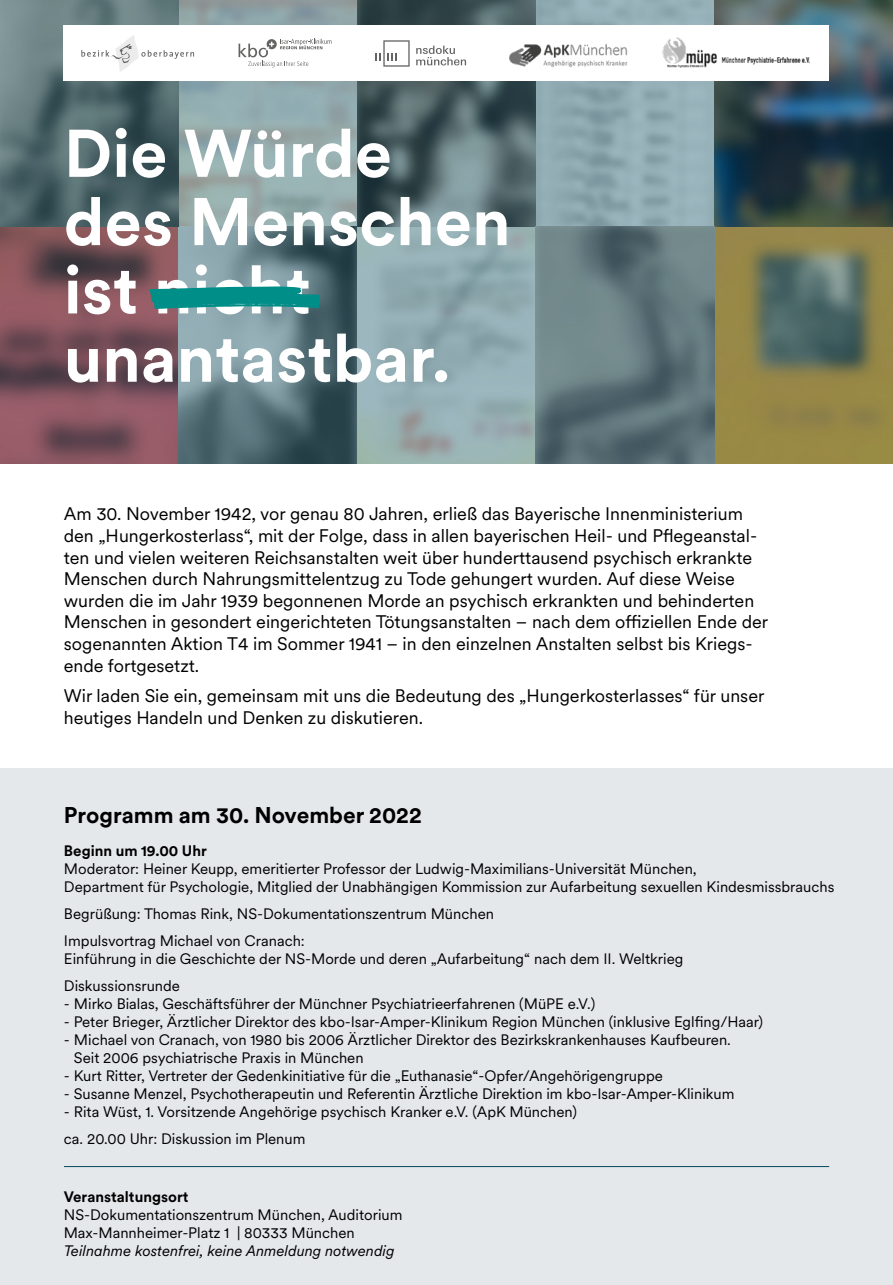
<style>
.page{position:relative;width:893px;height:1285px;background:#fff}
.page>*{position:absolute;margin:0;border:0;box-sizing:border-box;transform-origin:0 0}
.t1{font:700 66.45px/68.2px "Circular XX";color:#fff}
.t2{font:700 22.5px "Circular XX";color:#000}
.t3{font:18px/21.6px "Circular XX";color:#000}
.t4{font:15px/18px "Circular XX";color:#000}
.t5{font:italic 15px "Circular XX";color:#000}
.t6{font:700 15px "Circular XX";color:#000}
</style>
<div class="page">
<svg style="left:0;top:0;width:893px;height:463px;background:#6e7c7c"></svg>
<svg style="left:150px;top:286px;width:170px;height:23px;background:#188e8a"></svg>
<div style="left:0;top:768px;width:893px;height:516px;background:#e5e8eb"></div>
<hr style="left:64px;top:1165px;width:765px;height:1px;background:#074b5e">
<div style="left:64px;top:26px;width:765px;height:55px;background:#fff"></div>
<svg style="left:81px;top:35px;width:113px;height:37px"></svg>
<svg style="left:239px;top:39px;width:92px;height:28px"></svg>
<svg style="left:375px;top:40px;width:35px;height:27px"></svg>
<svg style="left:416px;top:46px;width:50px;height:19px"></svg>
<img style="left:509px;top:43px;width:119px;height:25px">
<img style="left:662px;top:37px;width:148px;height:31px">
<h1 class="t1" style="left:64px;top:117px;width:448px">Die Würde des Menschen ist nicht unantastbar.</h1>
<p class="t3" style="left:64px;top:502px;width:706px">Am 30. November 1942, vor genau 80 Jahren, erließ das Bayerische Innenministerium den „Hungerkosterlass“, mit der Folge, dass in allen bayerischen Heil- und Pflegeanstal&shy;ten und vielen weiteren Reichsanstalten weit über hunderttausend psychisch erkrankte Menschen durch Nahrungsmittelentzug zu Tode gehungert wurden. Auf diese Weise wurden die im Jahr 1939 begonnenen Morde an psychisch erkrankten und behinderten Menschen in gesondert eingerichteten Tötungsanstalten – nach dem offiziellen Ende der sogenannten Aktion T4 im Sommer 1941 – in den einzelnen Anstalten selbst bis Kriegs&shy;ende fortgesetzt.</p>
<p class="t3" style="left:64px;top:684px;width:702px">Wir laden Sie ein, gemeinsam mit uns die Bedeutung des „Hungerkosterlasses“ für unser heutiges Handeln und Denken zu diskutieren.</p>
<h2 class="t2" style="left:64px;top:799px;width:359px">Programm am 30. November 2022</h2>
<p class="t6" style="left:64px;top:840px;width:144px">Beginn um 19.00 Uhr</p>
<p class="t4" style="left:64px;top:858px;width:772px">Moderator: Heiner Keupp, emeritierter Professor der Ludwig-Maximilians-Universität München,<br>Department für Psychologie, Mitglied der Unabhängigen Kommission zur Aufarbeitung sexuellen Kindesmissbrauchs</p>
<p class="t4" style="left:64px;top:899px;width:431px;line-height:27px">Begrüßung: Thomas Rink, NS-Dokumentationszentrum München<br>Impulsvortrag Michael von Cranach:</p>
<p class="t4" style="left:64px;top:944px;width:621px;line-height:27px">Einführung in die Geschichte der NS-Morde und deren „Aufarbeitung“ nach dem II. Weltkrieg<br>Diskussionsrunde</p>
<p class="t4" style="left:64px;top:993px;width:533px">- Mirko Bialas, Geschäftsführer der Münchner Psychiatrieerfahrenen (MüPE e.V.)</p>
<p class="t4" style="left:64px;top:1011px;width:701px">- Peter Brieger, Ärztlicher Direktor des kbo-Isar-Amper-Klinikum Region München (inklusive Eglfing/Haar)</p>
<p class="t4" style="left:74px;top:1029px;width:659px;text-indent:-10px">- Michael von Cranach, von 1980 bis 2006 Ärztlicher Direktor des Bezirkskrankenhauses Kaufbeuren.<br>Seit 2006 psychiatrische Praxis in München</p>
<p class="t4" style="left:64px;top:1065px;width:600px">- Kurt Ritter, Vertreter der Gedenkinitiative für die „Euthanasie“-Opfer/Angehörigengruppe</p>
<p class="t4" style="left:64px;top:1083px;width:672px">- Susanne Menzel, Psychotherapeutin und Referentin Ärztliche Direktion im kbo-Isar-Amper-Klinikum</p>
<p class="t4" style="left:64px;top:1097px;width:514px;line-height:27px">- Rita Wüst, 1. Vorsitzende Angehörige psychisch Kranker e.V. (ApK München) ca. 20.00 Uhr: Diskussion im Plenum</p>
<p class="t6" style="left:64px;top:1185px;width:126px">Veranstaltungsort</p>
<p class="t4" style="left:64px;top:1204px;width:340px">NS-Dokumentationszentrum München, Auditorium<br>Max-Mannheimer-Platz 1 | 80333 München</p>
<p class="t5" style="left:64px;top:1239px;width:332px">Teilnahme kostenfrei, keine Anmeldung notwendig</p>
</div>
